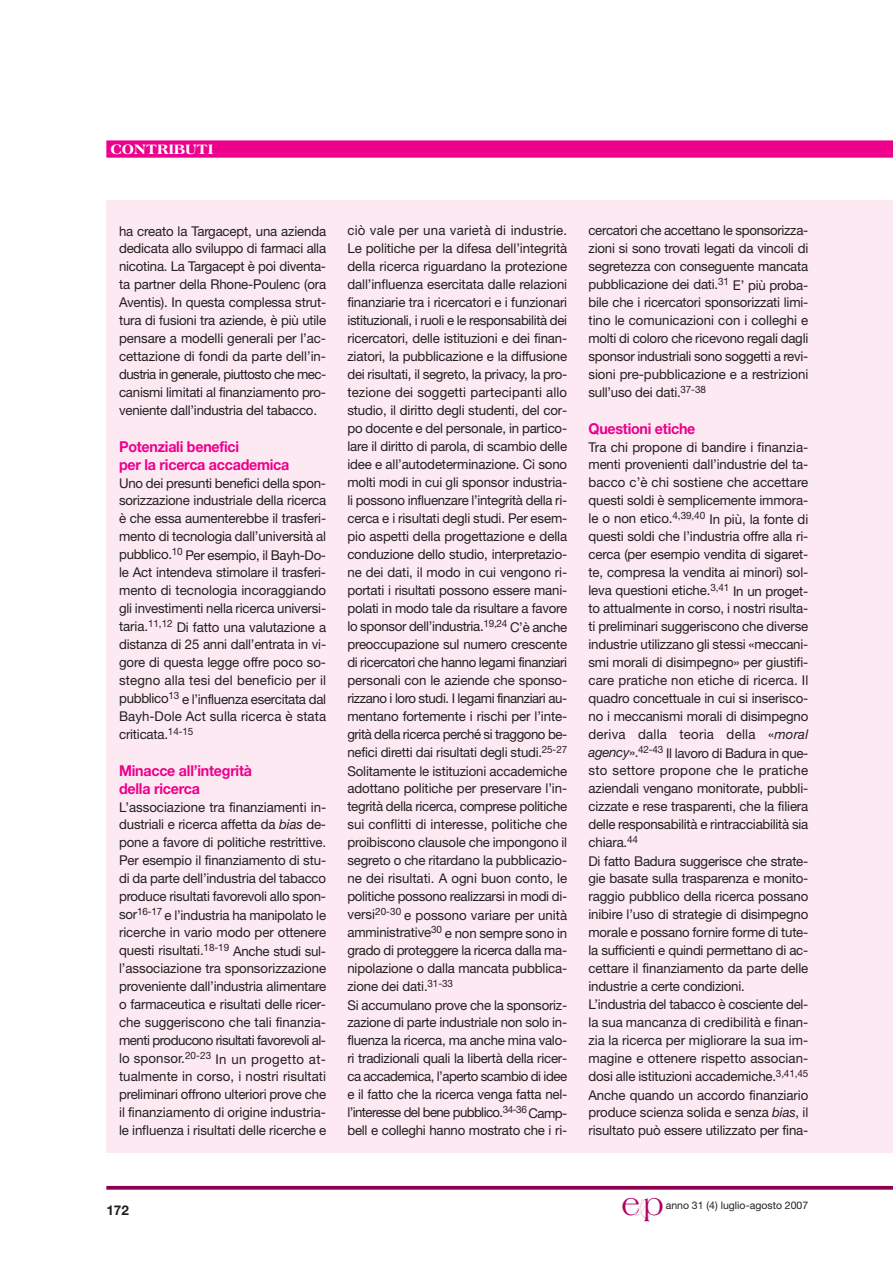
<style>
.page{position:relative;width:893px;height:1263px;background:#fff}
.page>*{position:absolute;margin:0;border:0;box-sizing:border-box;transform-origin:0 0}
.t1{font:31.95px "Americana";color:#b10069;scale:.93 1}
.t2{font:700 15px/18px "Helvetica Neue";letter-spacing:-.015em;color:#ec008c;scale:.95 1}
.t3{font:800 14.7px "Americana";color:#fff}
.t4{font:13.5px/18px "Helvetica Neue";letter-spacing:-.01em;color:#231f20;text-align:justify}
.t5{font:700 13.5px "Helvetica Neue";color:#231f20}
.t6{font:10.5px "Helvetica Neue";color:#231f20}
.s1{font-style:italic}
.s2{font-family:"Demian LT";font-size:22.5px;color:#e0cdd7}
</style>
<div class="page">
<svg style="left:106px;top:1186px;width:786px;height:4px;background:#961460"></svg>
<div style="left:106px;top:140px;width:786px;height:14px;background:#ec008c"></div>
<svg style="left:106px;top:154px;width:786px;height:4px;background:#ed1495"></svg>
<div style="left:106px;top:200px;width:786px;height:953px;background:#fde9f2"></div>
<p class="t3" style="left:111px;top:143px;width:104px">CONTRIBUTI</p>
<p class="t4" style="left:119px;top:223px;width:208px">ha creato la Targacept, una azienda dedicata allo sviluppo di farmaci alla nicotina. La Targacept è poi diventa&shy;ta partner della Rhone-Poulenc (ora Aventis). In questa complessa strut&shy;tura di fusioni tra aziende, è più utile pensare a modelli generali per l’ac&shy;cettazione di fondi da parte dell’in&shy;dustria in generale, piuttosto che mec&shy;canismi limitati al finanziamento pro&shy;veniente dall’industria del tabacco.</p>
<p class="t2" style="left:119px;top:439px;width:181px">Potenziali benefici<br>per la ricerca accademica</p>
<p class="t4" style="left:119px;top:475px;width:208px">Uno dei presunti benefici della spon&shy;sorizzazione industriale della ricerca è che essa aumenterebbe il trasferi&shy;mento di tecnologia dall’università al pubblico.<sup>10</sup> Per esempio, il Bayh-Do&shy;le Act intendeva stimolare il trasferi&shy;mento di tecnologia incoraggiando gli investimenti nella ricerca universi&shy;taria.<sup>11,12</sup> Di fatto una valutazione a distanza di 25 anni dall’entrata in vi&shy;gore di questa legge offre poco so&shy;stegno alla tesi del beneficio per il pubblico<sup>13</sup> e l’influenza esercitata dal Bayh-Dole Act sulla ricerca è stata criticata.<sup>14-15</sup></p>
<p class="t2" style="left:119px;top:763px;width:141px">Minacce all’integrità della ricerca</p>
<p class="t4" style="left:119px;top:799px;width:208px">L’associazione tra finanziamenti in&shy;dustriali e ricerca affetta da <span class="s1">bias</span> de&shy;pone a favore di politiche restrittive.<br>Per esempio il finanziamento di stu&shy;di da parte dell’industria del tabacco produce risultati favorevoli allo spon&shy;sor<sup>16-17</sup> e l’industria ha manipolato le ricerche in vario modo per ottenere questi risultati.<sup>18-19</sup> Anche studi sul&shy;l’associazione tra sponsorizzazione proveniente dall’industria alimentare o farmaceutica e risultati delle ricer&shy;che suggeriscono che tali finanzia&shy;menti producono risultati favorevoli al&shy;lo sponsor.<sup>20-23</sup> In un progetto at&shy;tualmente in corso, i nostri risultati preliminari offrono ulteriori prove che il finanziamento di origine industria&shy;le influenza i risultati delle ricerche e</p>
<p class="t4" style="left:347px;top:223px;width:221px;text-align:left">ciò vale per una varietà di industrie.<br>Le politiche per la difesa dell’integrità della ricerca riguardano la protezione dall’influenza esercitata dalle relazioni finanziarie tra i ricercatori e i funzionari istituzionali, i ruoli e le responsabilità dei ricercatori, delle istituzioni e dei finan&shy;ziatori, la pubblicazione e la diffusione dei risultati, il segreto, la privacy, la pro&shy;tezione dei soggetti partecipanti allo studio, il diritto degli studenti, del cor&shy;po docente e del personale, in partico&shy;lare il diritto di parola, di scambio delle idee e all’autodeterminazione. Ci sono molti modi in cui gli sponsor industria&shy;li possono influenzare l’integrità della ri&shy;cerca e i risultati degli studi. Per esem&shy;pio aspetti della progettazione e della conduzione dello studio, interpretazio&shy;ne dei dati, il modo in cui vengono ri&shy;portati i risultati possono essere mani&shy;polati in modo tale da risultare a favore lo sponsor dell’industria.<sup>19,24</sup> C’è anche preoccupazione sul numero crescente di ricercatori che hanno legami finanziari personali con le aziende che sponso&shy;rizzano i loro studi. I legami finanziari au&shy;mentano fortemente i rischi per l’inte&shy;grità della ricerca perché si traggono be&shy;nefici diretti dai risultati degli studi.<sup>25-27<br></sup>Solitamente le istituzioni accademiche adottano politiche per preservare l’in&shy;tegrità della ricerca, comprese politiche sui conflitti di interesse, politiche che proibiscono clausole che impongono il segreto o che ritardano la pubblicazio&shy;ne dei risultati. A ogni buon conto, le politiche possono realizzarsi in modi di&shy;versi<sup>20-30</sup> e possono variare per unità amministrative<sup>30</sup> e non sempre sono in grado di proteggere la ricerca dalla ma&shy;nipolazione o dalla mancata pubblica&shy;zione dei dati.<sup>31-33<br></sup>Si accumulano prove che la sponsoriz&shy;zazione di parte industriale non solo in&shy;fluenza la ricerca, ma anche mina valo&shy;ri tradizionali quali la libertà della ricer&shy;ca accademica, l’aperto scambio di idee e il fatto che la ricerca venga fatta nel&shy;l’interesse del bene pubblico.<sup>34-36</sup> Camp&shy;bell e colleghi hanno mostrato che i ri-</p>
<p class="t4" style="left:588px;top:223px;width:221px">cercatori che accettano le sponsorizza&shy;zioni si sono trovati legati da vincoli di segretezza con conseguente mancata pubblicazione dei dati.<sup>31</sup> E’ più proba&shy;bile che i ricercatori sponsorizzati limi&shy;tino le comunicazioni con i colleghi e molti di coloro che ricevono regali dagli sponsor industriali sono soggetti a revi&shy;sioni pre-pubblicazione e a restrizioni sull’uso dei dati.<sup>37-38</sup></p>
<p class="t2" style="left:588px;top:421px;width:114px">Questioni etiche</p>
<p class="t4" style="left:588px;top:439px;width:221px;text-align:left">Tra chi propone di bandire i finanzia&shy;menti provenienti dall’industrie del ta&shy;bacco c’è chi sostiene che accettare questi soldi è semplicemente immora&shy;le o non etico.<sup>4,39,40</sup> In più, la fonte di questi soldi che l’industria offre alla ri&shy;cerca (per esempio vendita di sigaret&shy;te, compresa la vendita ai minori) sol&shy;leva questioni etiche.<sup>3,41</sup> In un proget&shy;to attualmente in corso, i nostri risulta&shy;ti preliminari suggeriscono che diverse industrie utilizzano gli stessi «meccani&shy;smi morali di disimpegno» per giustifi&shy;care pratiche non etiche di ricerca. Il quadro concettuale in cui si inserisco&shy;no i meccanismi morali di disimpegno deriva dalla teoria della «<span class="s1">moral agency</span>».<sup>42-43</sup> Il lavoro di Badura in que&shy;sto settore propone che le pratiche aziendali vengano monitorate, pubbli&shy;cizzate e rese trasparenti, che la filiera delle responsabilità e rintracciabilità sia chiara.<sup>44<br></sup>Di fatto Badura suggerisce che strate&shy;gie basate sulla trasparenza e monito&shy;raggio pubblico della ricerca possano inibire l’uso di strategie di disimpegno morale e possano fornire forme di tute&shy;la sufficienti e quindi permettano di ac&shy;cettare il finanziamento da parte delle industrie a certe condizioni.<br>L’industria del tabacco è cosciente del&shy;la sua mancanza di credibilità e finan&shy;zia la ricerca per migliorare la sua im&shy;magine e ottenere rispetto associan&shy;dosi alle istituzioni accademiche.<sup>3,41,45<br></sup>Anche quando un accordo finanziario produce scienza solida e senza <span class="s1">bias</span>, il risultato può essere utilizzato per fina-</p>
<p class="t5" style="left:106px;top:1206px;width:24px">172</p>
<h1 class="t1" style="left:621px;top:1192px;width:47px">e<span class="s2">&amp;</span>p</h1>
<p class="t6" style="left:665px;top:1202px;width:144px">anno 31 (4) luglio-agosto 2007</p>
</div>
